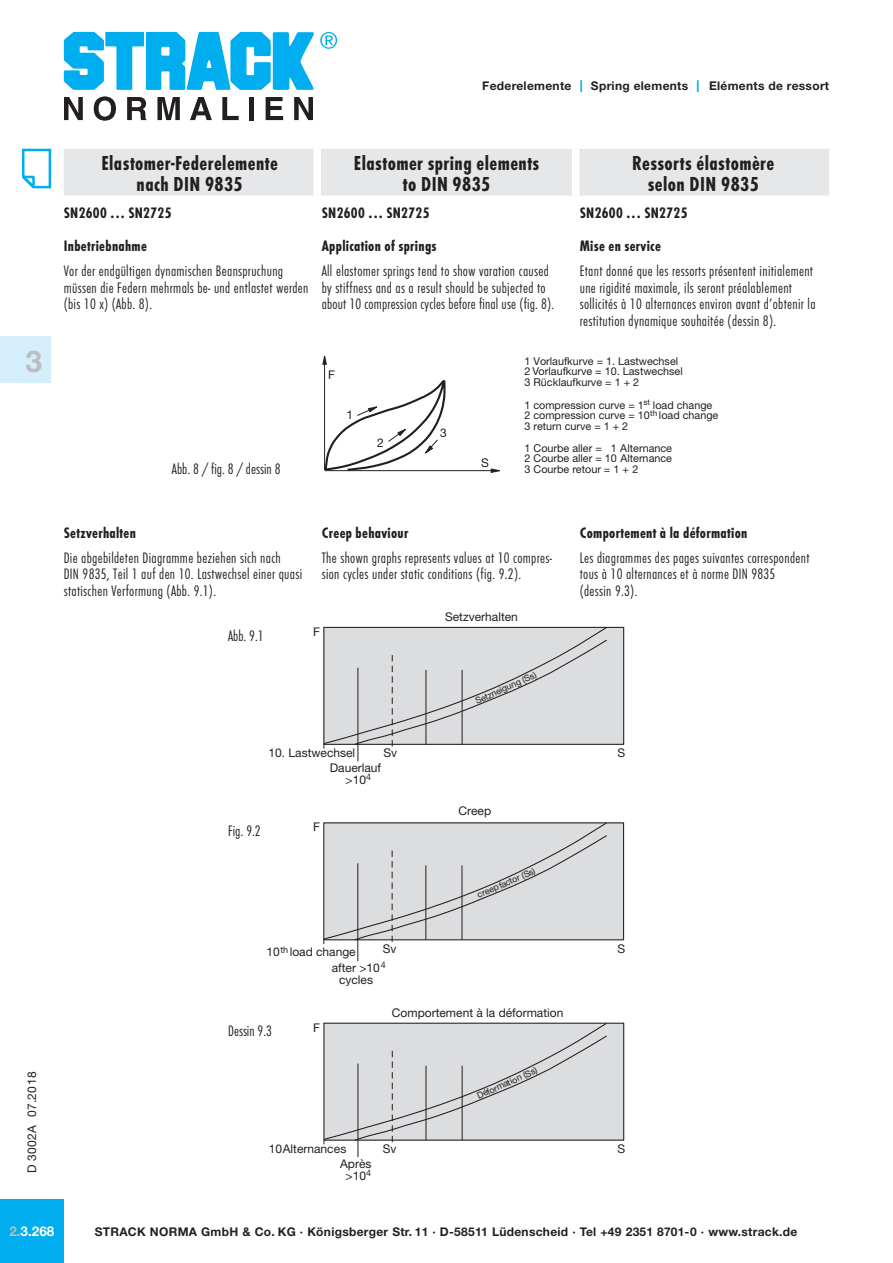
<style>
.page{position:relative;width:893px;height:1263px;background:#fff}
.page>*{position:absolute;margin:0;border:0;box-sizing:border-box;transform-origin:0 0}
.t1{font:700 30px "Helvetica Neue LT Std";color:#bcbdc0}
.t2{font:21px/21px "Futura T Bol Con";letter-spacing:.02em;color:#231f20;text-align:center}
.Grndschr__10_12_FutL{font:15.75px/16.5px "Futura T Lig Con";letter-spacing:.02em;color:#231f20}
.ZwischenŸberschrift{font:15.75px/33px "Futura T Bol Con";letter-spacing:.02em;color:#231f20}
.Grndschr__10_12_FutL-2{font:15.75px "Futura T Lig Con";color:#231f20}
.t3{font:700 13.5px "Helvetica Neue LT Std";color:#fff}
.t4{font:700 12px "Helvetica Neue LT Std";letter-spacing:.025em;color:#231f20}
.t5{font:12px/14.9px "Helvetica Neue LT Std";color:#231f20}
.t6{font:12px "Helvetica Neue LT Std";letter-spacing:.03em;color:#231f20}
.t7{font:10.8px/10.8px "Helvetica Neue LT Std";color:#231f20}
.t8{font:9px "Helvetica Neue LT Std";color:#231f20}
.t9{font:8.1px "Helvetica Neue LT Std";color:#231f20}
.s1{font-weight:400;font-size:16.5px;color:#00aeef}
.s2{color:#bcbdc0}
</style>
<div class="page">
<svg style="left:64px;top:97px;width:19px;height:23px"></svg>
<svg style="left:94px;top:96px;width:22px;height:25px"></svg>
<svg style="left:127px;top:97px;width:19px;height:23px"></svg>
<svg style="left:157px;top:97px;width:23px;height:23px"></svg>
<svg style="left:190px;top:97px;width:22px;height:23px"></svg>
<svg style="left:222px;top:97px;width:17px;height:23px"></svg>
<div style="left:249px;top:97px;width:5px;height:23px;background:#231f20"></div>
<svg style="left:266px;top:97px;width:17px;height:23px"></svg>
<svg style="left:294px;top:97px;width:19px;height:23px"></svg>
<svg style="left:64px;top:32px;width:273px;height:58px"></svg>
<div style="left:0;top:336px;width:51px;height:47px;background:#d4effb"></div>
<div style="left:0;top:1199px;width:64px;height:64px;background:#00aeef"></div>
<div style="left:64px;top:149px;width:765px;height:47px;background:#e6e7e9"></div>
<div style="left:313px;top:149px;width:8px;height:47px;background:#fff"></div>
<div style="left:572px;top:149px;width:7px;height:47px;background:#fff"></div>
<hr style="left:324px;top:364px;width:1px;height:106px;background:#231f20">
<svg style="left:322px;top:355px;width:5px;height:10px"></svg>
<svg style="left:491px;top:468px;width:9px;height:5px"></svg>
<hr style="left:325px;top:470px;width:168px;height:1px;background:#231f20">
<svg style="left:324px;top:378px;width:123px;height:94px"></svg>
<div style="left:324px;top:1023px;width:300px;height:117px;background:#dcdddf"></div>
<hr style="left:358px;top:1063px;width:1px;height:94px;background:#231f20">
<svg style="left:323px;top:1022px;width:285px;height:124px"></svg>
<div style="left:324px;top:627px;width:300px;height:117px;background:#dcdddf"></div>
<hr style="left:358px;top:668px;width:1px;height:93px;background:#231f20">
<svg style="left:323px;top:626px;width:285px;height:125px"></svg>
<div style="left:324px;top:822px;width:300px;height:118px;background:#dcdddf"></div>
<hr style="left:358px;top:863px;width:1px;height:98px;background:#231f20">
<svg style="left:323px;top:822px;width:285px;height:124px"></svg>
<svg style="left:21px;top:148px;width:31px;height:41px"></svg>
<p class="t4" style="left:482px;top:78px;width:348px">Federelemente <span class="s1">I</span> Spring elements <span class="s1">I</span> Eléments de ressort</p>
<p class="t2" style="left:101px;top:152px;width:178px">Elastomer-Federelemente nach DIN 9835</p>
<p class="t2" style="left:354px;top:152px;width:187px">Elastomer spring elements to DIN 9835</p>
<p class="t2" style="left:632px;top:152px;width:144px">Ressorts élastomère selon DIN 9835</p>
<h1 class="t1" style="left:26px;top:343px;width:18px">3</h1>
<p class="t6" style="left:25px;top:1173px;width:103px;rotate:-90deg">D 3002A 07.2018</p>
<p class="ZwischenŸberschrift" style="left:64px;top:196px;width:109px">SN2600 ... SN2725<br>Inbetriebnahme</p>
<p class="Grndschr__10_12_FutL" style="left:64px;top:263px;width:246px">Vor der endgültigen dynamischen Beanspruchung müssen die Federn mehrmals be- und entlastet werden (bis 10 x) (Abb. 8).</p>
<p class="Grndschr__10_12_FutL-2" style="left:172px;top:460px;width:110px">Abb. 8 / fig. 8 / dessin 8</p>
<p class="ZwischenŸberschrift" style="left:322px;top:196px;width:116px">SN2600 ... SN2725<br>Application of springs</p>
<p class="Grndschr__10_12_FutL" style="left:322px;top:263px;width:234px">All elastomer springs tend to show varation caused by stiffness and as a result should be subjected to about 10 compression cycles before final use (fig. 8).</p>
<p class="ZwischenŸberschrift" style="left:580px;top:196px;width:109px">SN2600 ... SN2725<br>Mise en service</p>
<p class="Grndschr__10_12_FutL" style="left:580px;top:263px;width:237px">Etant donné que les ressorts présentent initialement une rigidité maximale, ils seront préalablement sollicités à 10 alternances environ avant d’obtenir la restitution dynamique souhaitée (dessin 8).</p>
<p class="t5" style="left:328px;top:367px;width:8px">F</p>
<p class="t5" style="left:347px;top:407px;width:8px">1</p>
<p class="t5" style="left:377px;top:435px;width:8px">2</p>
<p class="t5" style="left:440px;top:425px;width:8px">3</p>
<p class="t5" style="left:481px;top:455px;width:9px">S</p>
<p class="t7" style="left:525px;top:355px;width:160px">1 Vorlaufkurve = 1. Lastwechsel<br>2 Vorlaufkurve = 10. Lastwechsel<br>3 Rücklaufkurve = 1 + 2</p>
<p class="t9" style="left:643px;top:397px;width:8px">st</p>
<p class="t7" style="left:524px;top:399px;width:195px">1 compression curve = 1 load change<br>2 compression curve = 10 load change<br>3 return curve = 1 + 2</p>
<p class="t9" style="left:650px;top:409px;width:9px">th</p>
<p class="t7" style="left:524px;top:442px;width:149px;text-align:justify">1 Courbe aller = 1 Alternance 2 Courbe aller = 10 Alternance 3 Courbe retour = 1 + 2</p>
<p class="ZwischenŸberschrift" style="left:64px;top:516px;width:74px">Setzverhalten</p>
<p class="Grndschr__10_12_FutL" style="left:64px;top:550px;width:240px">Die abgebildeten Diagramme beziehen sich nach<br>DIN 9835, Teil 1 auf den 10. Lastwechsel einer quasi statischen Verformung (Abb. 9.1).</p>
<p class="ZwischenŸberschrift" style="left:322px;top:516px;width:88px">Creep behaviour</p>
<p class="Grndschr__10_12_FutL" style="left:322px;top:550px;width:232px">The shown graphs represents values at 10 compres&shy;sion cycles under static conditions (fig. 9.2).</p>
<p class="t5" style="left:445px;top:609px;width:74px">Setzverhalten</p>
<p class="ZwischenŸberschrift" style="left:580px;top:516px;width:169px">Comportement à la déformation</p>
<p class="Grndschr__10_12_FutL" style="left:580px;top:550px;width:231px">Les diagrammes des pages suivantes correspondent</p>
<p class="Grndschr__10_12_FutL" style="left:580px;top:566px;width:197px">tous à 10 alternances et à norme DIN 9835 (dessin 9.3).</p>
<p class="Grndschr__10_12_FutL" style="left:228px;top:628px;width:37px">Abb. 9.1</p>
<p class="t5" style="left:313px;top:624px;width:8px">F</p>
<p class="t5" style="left:383px;top:745px;width:15px">Sv</p>
<p class="t5" style="left:330px;top:745px;width:53px;text-indent:-61px">10. Lastwechsel<br>Dauerlauf</p>
<p class="t5" style="left:346px;top:772px;width:27px">&gt;10<sup>4</sup></p>
<p class="Grndschr__10_12_FutL" style="left:228px;top:823px;width:34px">Fig. 9.2</p>
<p class="t5" style="left:313px;top:819px;width:8px">F</p>
<p class="t8" style="left:473px;top:696px;width:68px;rotate:-24deg">Setzneigung (Ss)</p>
<p class="t5" style="left:458px;top:803px;width:34px">Creep</p>
<p class="t8" style="left:475px;top:891px;width:64px;rotate:-24deg">creep factor (Ss)</p>
<p class="t5" style="left:618px;top:745px;width:9px">S</p>
<p class="t8" style="left:280px;top:944px;width:9px">th</p>
<p class="t5" style="left:617px;top:941px;width:9px">S</p>
<p class="t5" style="left:383px;top:941px;width:15px">Sv</p>
<p class="t5" style="left:332px;top:943px;width:50px;line-height:16px;text-indent:-65px">10 load change after &gt;10</p>
<p class="t5" style="left:339px;top:972px;width:35px">cycles</p>
<p class="t8" style="left:381px;top:959px;width:7px">4</p>
<p class="Grndschr__10_12_FutL" style="left:228px;top:1023px;width:45px">Dessin 9.3</p>
<p class="t5" style="left:313px;top:1020px;width:8px">F</p>
<p class="t5" style="left:392px;top:1005px;width:173px">Comportement à la déformation</p>
<p class="t8" style="left:475px;top:1091px;width:66px;rotate:-24deg">Déformation (Ss)</p>
<p class="t5" style="left:340px;top:1141px;width:33px;text-indent:-71px">10 Alternances<br>Après</p>
<p class="t5" style="left:346px;top:1168px;width:27px">&gt;10<sup>4</sup></p>
<p class="t5" style="left:383px;top:1141px;width:15px">Sv</p>
<p class="t5" style="left:618px;top:1141px;width:9px">S</p>
<p class="t3" style="left:9px;top:1222px;width:47px"><span class="s2">2.</span>3.268</p>
<p class="t4" style="left:95px;top:1224px;width:704px">STRACK NORMA GmbH &amp; Co. KG · Königsberger Str. 11 · D-58511 Lüdenscheid · Tel +49 2351 8701-0 · www.strack.de</p>
</div>
